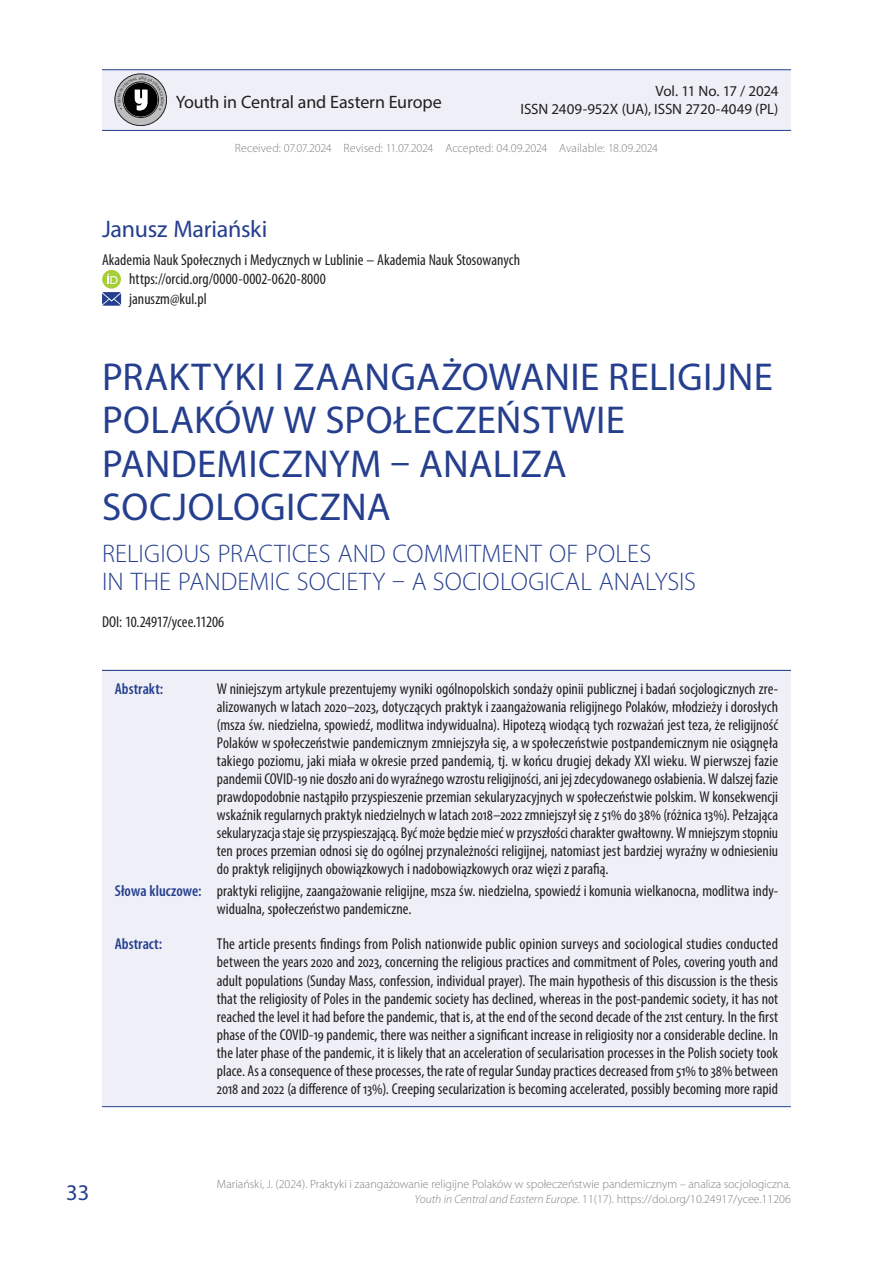
<style>
.page{position:relative;width:893px;height:1263px;background:#fff}
.page>*{position:absolute;margin:0;border:0;box-sizing:border-box;transform-origin:0 0}
.t1{font:39px/43.5px "Myriad Pro";letter-spacing:.01em;color:#253f8e}
.Title_eng{font:300 25.5px/28.5px "Myriad Pro";letter-spacing:.005em;color:#253f8e}
.Author{font:24px "Myriad Pro";letter-spacing:-.01em;color:#253f8e}
.t2{font:22.5px "Myriad Pro";color:#253f8e}
.PPW{font:18px "Myriad Pro";letter-spacing:-.01em;color:#231f20}
.Affiliation{font:condensed 15.75px/18px "Myriad Pro";color:#231f20}
.DOI{font:condensed 15.75px "Myriad Pro";color:#231f20}
.t3{font:600 condensed 15.75px "Myriad Pro";letter-spacing:.005em;color:#253f8e}
.t4{font:15px/18px "Myriad Pro";letter-spacing:-.01em;color:#231f20;text-align:right}
.t5{font:300 12px/15px "Myriad Pro";color:#808080;text-align:right}
.s1{font-weight:600;color:#253f8e}
.s2{font-style:italic}
</style>
<div class="page">
<div style="left:102px;top:70px;width:689px;height:61px;background:#eff0f7"></div>
<svg style="left:115px;top:74px;width:52px;height:52px"></svg>
<div style="left:115px;top:74px;width:52px;height:52px;border:1px solid #231f20;border-radius:50%"></div>
<hr style="left:102px;top:130px;width:689px;height:1px;background:#253f8e">
<hr style="left:102px;top:69px;width:689px;height:1px;background:#253f8e">
<div style="left:102px;top:270px;width:19px;height:19px;background:#a6ce39;border-radius:50%"></div>
<svg style="left:107px;top:274px;width:11px;height:10px"></svg>
<svg style="left:102px;top:292px;width:19px;height:14px"></svg>
<div style="left:102px;top:670px;width:689px;height:436px;background:#eff0f7"></div>
<hr style="left:102px;top:670px;width:689px;height:1px;background:#253f8e">
<hr style="left:102px;top:1106px;width:689px;height:1px;background:#253f8e">
<svg style="left:118px;top:77px;width:46px;height:41px;background:#757677"></svg>
<p class="PPW" style="left:176px;top:91px;width:268px">Youth in Central and Eastern Europe</p>
<p class="t4" style="left:521px;top:82px;width:259px">Vol. 11 No. 17 / 2024<br>ISSN 2409-952X (UA), ISSN 2720-4049 (PL)</p>
<p class="t5" style="left:235px;top:141px;width:424px">Received: 07.07.2024 Revised: 11.07.2024 Accepted: 04.09.2024 Available: 18.09.2024</p>
<p class="Author" style="left:102px;top:214px;width:167px">Janusz Mariański</p>
<p class="Affiliation" style="left:129px;top:250px;width:392px;line-height:19.5px;text-indent:-27px">Akademia Nauk Społecznych i Medycznych w Lublinie – Akademia Nauk Stosowanych https://orcid.org/0000-0002-0620-8000<br>januszm@kul.pl</p>
<p class="t1" style="left:102px;top:354px;width:672px">PRAKTYKI I ZAANGAŻOWANIE RELIGIJNE<br>POLAKÓW W SPOŁECZEŃSTWIE<br>PANDEMICZNYM – ANALIZA<br>SOCJOLOGICZNA</p>
<p class="Title_eng" style="left:102px;top:539px;width:596px">RELIGIOUS PRACTICES AND COMMITMENT OF POLES<br>IN THE PANDEMIC SOCIETY – A SOCIOLOGICAL ANALYSIS</p>
<p class="DOI" style="left:102px;top:612px;width:124px">DOI: 10.24917/ycee.11206</p>
<p class="t3" style="left:115px;top:679px;width:50px">Abstrakt:</p>
<p class="Affiliation" style="left:217px;top:680px;width:563px;text-align:justify">W niniejszym artykule prezentujemy wyniki ogólnopolskich sondaży opinii publicznej i badań socjologicznych zre&shy;alizowanych w latach 2020–2023, dotyczących praktyk i zaangażowania religijnego Polaków, młodzieży idorosłych (msza św. niedzielna, spowiedź, modlitwa indywidualna). Hipotezą wiodącą tych rozważań jest teza, że religijność Polaków w społeczeństwie pandemicznym zmniejszyła się, a w społeczeństwie postpandemicznym nie osiągnęła takiego poziomu, jaki miała w okresie przed pandemią, tj. w końcu drugiej dekady XXI wieku. W pierwszej fazie pandemii COVID-19 nie doszło ani do wyraźnego wzrostu religijności, ani jej zdecydowanego osłabienia. W dalszej fazie prawdopodobnie nastąpiło przyspieszenie przemian sekularyzacyjnych w społeczeństwie polskim. W konsekwencji wskaźnik regularnych praktyk niedzielnych w latach 2018–2022 zmniejszył się z 51% do 38% (różnica 13%). Pełzająca sekularyzacja staje się przyspieszającą. Być może będzie mieć w przyszłości charakter gwałtowny. Wmniejszym stopniu ten proces przemian odnosi się do ogólnej przynależności religijnej, natomiast jest bardziej wyraźny w odniesieniu do praktyk religijnych obowiązkowych i nadobowiązkowych oraz więzi zparafią.</p>
<p class="Affiliation" style="left:217px;top:882px;width:563px;text-indent:-102px"><span class="s1">Słowa kluczowe:</span> praktyki religijne, zaangażowanie religijne, msza św. niedzielna, spowiedź ikomunia wielkanocna, modlitwa indy&shy;widualna, społeczeństwo pandemiczne.</p>
<p class="t3" style="left:115px;top:934px;width:49px">Abstract:</p>
<p class="Affiliation" style="left:217px;top:935px;width:563px;text-align:justify">The article presents findings from Polish nationwide public opinion surveys and sociological studies conducted between the years 2020 and 2023, concerning the religious practices and commitment of Poles, covering youth and adult populations (Sunday Mass, confession, individual prayer). The main hypothesis of this discussion is the thesis that the religiosity of Poles in the pandemic society has declined, whereas in the post-pandemic society, it has not reached the level it had before the pandemic, that is, at the end of the second decade of the 21st century. In the first phase of the COVID-19 pandemic, there was neither a significant increase in religiosity nor a considerable decline. In the later phase of the pandemic, it is likely that an acceleration of secularisation processes in the Polish society took place. As aconsequence of these processes, the rate of regular Sunday practices decreased from 51% to 38% between 2018 and 2022 (a difference of 13%). Creeping secularization is becoming accelerated, possibly becoming more rapid</p>
<p class="t2" style="left:66px;top:1178px;width:25px">33</p>
<p class="t5" style="left:217px;top:1177px;width:575px">Mariański, J. (2024). Praktyki i zaangażowanie religijne Polaków w społeczeństwie pandemicznym – analiza socjologiczna.<br><span class="s2">Youth in Central and Eastern Europe</span>. 11(17). https://doi.org/10.24917/ycee.11206</p>
</div>
